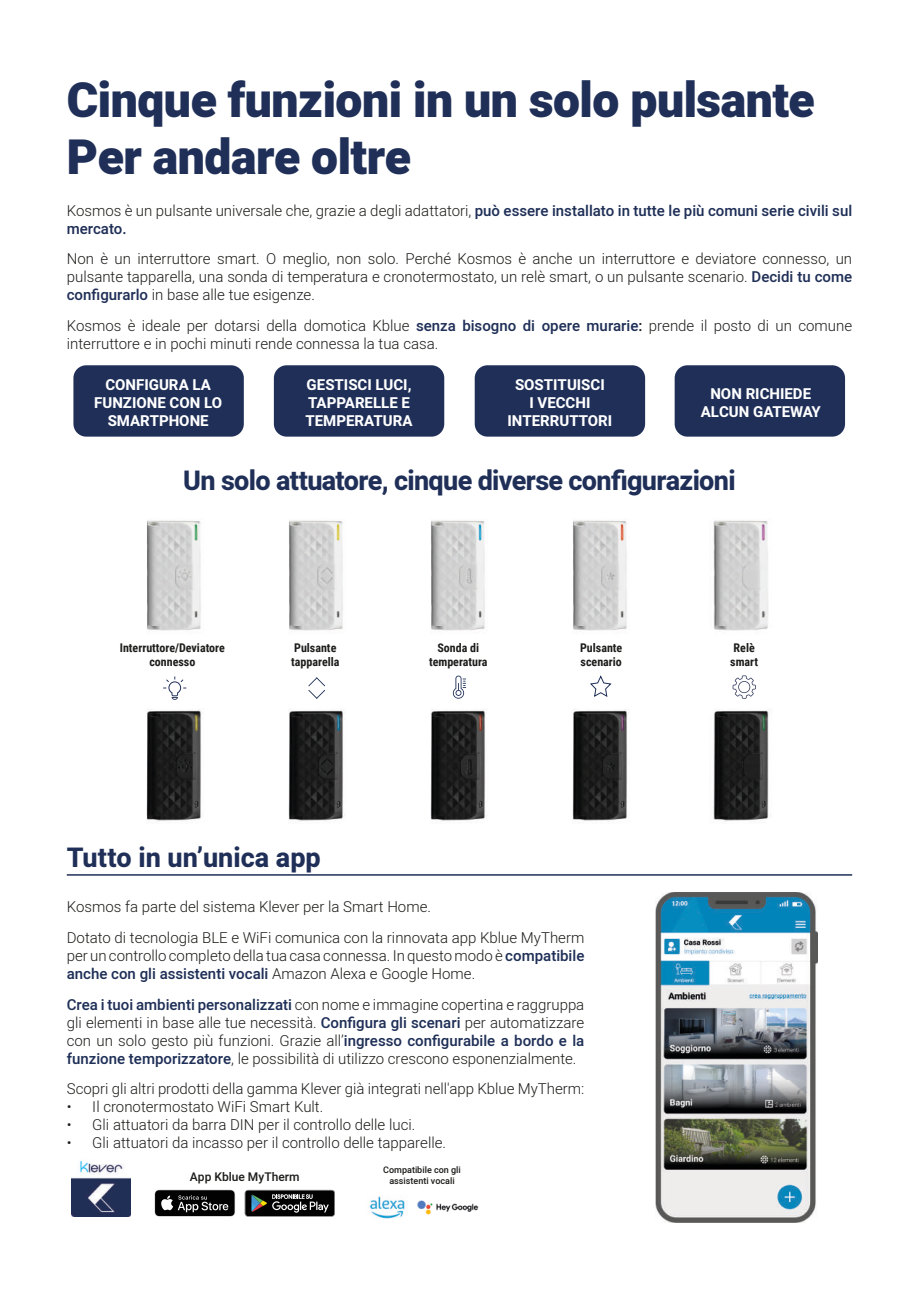
<style>
.page{position:relative;width:919px;height:1289px;background:#fff}
.page>*{position:absolute;margin:0;border:0;box-sizing:border-box;transform-origin:0 0}
.t1{font:900 48px/57.6px "Heebo";letter-spacing:-.01em;color:#1f2f57}
.t2{font:800 27px "Heebo";letter-spacing:-.025em;color:#1f2f57}
.t3{font:800 27px "Heebo";color:#1f2f57}
.t4{font:300 15px/18px "Heebo";color:#1d1d1b}
.t5{font:700 15px/18px "Heebo";color:#fff;text-align:center}
.t6{font:500 15px/18px "Heebo";color:#1f2f57}
.t7{font:700 12px/14.4px "Roboto Condensed";color:#1d1d1b}
.t8{font:500 12px "Heebo";color:#1d1d1b}
.t9{font:500 9px/10.8px "Heebo";color:#1d1d1b;text-align:center}
.s1{font-weight:300;color:#1d1d1b}
.s2{font-weight:500;color:#1f2f57}
.s3{font-weight:500}
.s4{font-family:"Roboto"}
</style>
<div class="page">
<img style="left:655px;top:892px;width:162px;height:330px">
<img style="left:146px;top:520px;width:622px;height:111px">
<img style="left:243px;top:520px;width:6px;height:111px">
<img style="left:385px;top:520px;width:5px;height:111px">
<img style="left:526px;top:520px;width:6px;height:111px">
<img style="left:667px;top:520px;width:7px;height:111px">
<img style="left:146px;top:698px;width:625px;height:125px">
<img style="left:243px;top:698px;width:6px;height:125px">
<img style="left:385px;top:698px;width:5px;height:125px">
<img style="left:526px;top:698px;width:6px;height:125px">
<img style="left:667px;top:698px;width:7px;height:125px">
<svg style="left:308px;top:677px;width:17px;height:21px"></svg>
<svg style="left:163px;top:676px;width:23px;height:23px"></svg>
<svg style="left:452px;top:675px;width:14px;height:23px"></svg>
<svg style="left:245px;top:1189px;width:90px;height:27px;background:#353737"></svg>
<svg style="left:154px;top:1189px;width:81px;height:27px;background:#343435"></svg>
<img style="left:72px;top:1160px;width:58px;height:56px">
<img style="left:369px;top:1196px;width:36px;height:23px">
<img style="left:417px;top:1200px;width:62px;height:15px">
<svg style="left:590px;top:675px;width:22px;height:22px"></svg>
<svg style="left:732px;top:675px;width:23px;height:23px"></svg>
<div style="left:73px;top:365px;width:171px;height:71px;background:#1f2f57;border-radius:13px"></div>
<div style="left:274px;top:365px;width:170px;height:71px;background:#1f2f57;border-radius:13px"></div>
<div style="left:474px;top:365px;width:171px;height:71px;background:#1f2f57;border-radius:13px"></div>
<div style="left:674px;top:365px;width:171px;height:71px;background:#1f2f57;border-radius:13px"></div>
<hr style="left:67px;top:874px;width:785px;height:1px;background:#1f2f57">
<h1 class="t1" style="left:67px;top:73px;width:749px">Cinque funzioni in un solo pulsante<br>Per andare oltre</h1>
<p class="t6" style="left:67px;top:201px;width:786px"><span class="s1">Kosmos è un pulsante universale che, grazie a degli adattatori,</span> può essere installato in tutte le più comuni serie civili sul mercato.</p>
<p class="t4" style="left:67px;top:250px;width:786px;text-align:justify">Non è un interruttore smart. O meglio, non solo. Perché Kosmos è anche un interruttore e deviatore connesso, un pulsante tapparella, una sonda di temperatura e cronotermostato, un relè smart, o un pulsante scenario. <span class="s2">Decidi tu come configurarlo</span> in base alle tue esigenze.</p>
<p class="t4" style="left:67px;top:317px;width:786px">Kosmos è ideale per dotarsi della domotica Kblue <span class="s2">senza bisogno di opere murarie</span><span class="s3">:</span> prende il posto di un comune interruttore e in pochi minuti rende connessa la tua casa.</p>
<p class="t5" style="left:94px;top:376px;width:129px">CONFIGURA LA<br>FUNZIONE CON LO<br>SMARTPHONE</p>
<p class="t5" style="left:305px;top:376px;width:108px;text-align:left">GESTISCI LUCI,<br>TAPPARELLE E<br>TEMPERATURA</p>
<p class="t5" style="left:507px;top:376px;width:106px">SOSTITUISCI<br>I VECCHI<br>INTERRUTTORI</p>
<p class="t5" style="left:700px;top:385px;width:121px">NON RICHIEDE<br>ALCUN GATEWAY</p>
<h2 class="t2" style="left:183px;top:462px;width:554px">Un solo attuatore, cinque diverse configurazioni</h2>
<p class="t7" style="left:120px;top:640px;width:107px;text-align:center">Interruttore/Deviatore connesso</p>
<p class="t7" style="left:291px;top:640px;width:50px">Pulsante tapparella</p>
<p class="t7" style="left:429px;top:640px;width:60px;text-align:center">Sonda di temperatura</p>
<p class="t7" style="left:580px;top:640px;width:44px">Pulsante scenario</p>
<p class="t7" style="left:730px;top:640px;width:29px">Relè smart</p>
<h2 class="t3" style="left:67px;top:838px;width:255px">Tutto in un’unica app</h2>
<p class="t4" style="left:67px;top:891px;width:519px;line-height:30.8px">Kosmos fa parte del sistema Klever per la Smart Home.<br>Dotato di tecnologia BLE e WiFi comunica con la rinnovata app Kblue MyTherm</p>
<p class="t4" style="left:67px;top:946px;width:519px">per un controllo completo della tua casa connessa. In questo modo è <span class="s2">compatibile anche con gli assistenti vocali</span> Amazon Alexa e Google Home.</p>
<p class="t4" style="left:67px;top:994px;width:519px;text-align:justify"><span class="s2">Crea i tuoi ambienti personalizzati</span> con nome e immagine copertina e raggruppa gli elementi in base alle tue necessità. <span class="s2">Configura gli scenari</span> per automatizzare con un solo gesto più funzioni. Grazie all’<span class="s2">ingresso configurabile a bordo e la funzione temporizzatore</span>, le possibilità di utilizzo crescono esponenzialmente.</p>
<p class="t4" style="left:67px;top:1079px;width:519px">Scopri gli altri prodotti della gamma Klever già integrati nell'app Kblue MyTherm<span class="s4">:</span></p>
<p class="t4" style="left:67px;top:1097px;width:258px">• Il cronotermostato WiFi Smart Kult.</p>
<p class="t4" style="left:67px;top:1115px;width:350px">• Gli attuatori da barra DIN per il controllo delle luci.</p>
<p class="t4" style="left:67px;top:1133px;width:381px">• Gli attuatori da incasso per il controllo delle tapparelle.</p>
<p class="t8" style="left:190px;top:1168px;width:111px">App Kblue MyTherm</p>
<p class="t9" style="left:383px;top:1164px;width:79px">Compatibile con gli assistenti vocali</p>
</div>
